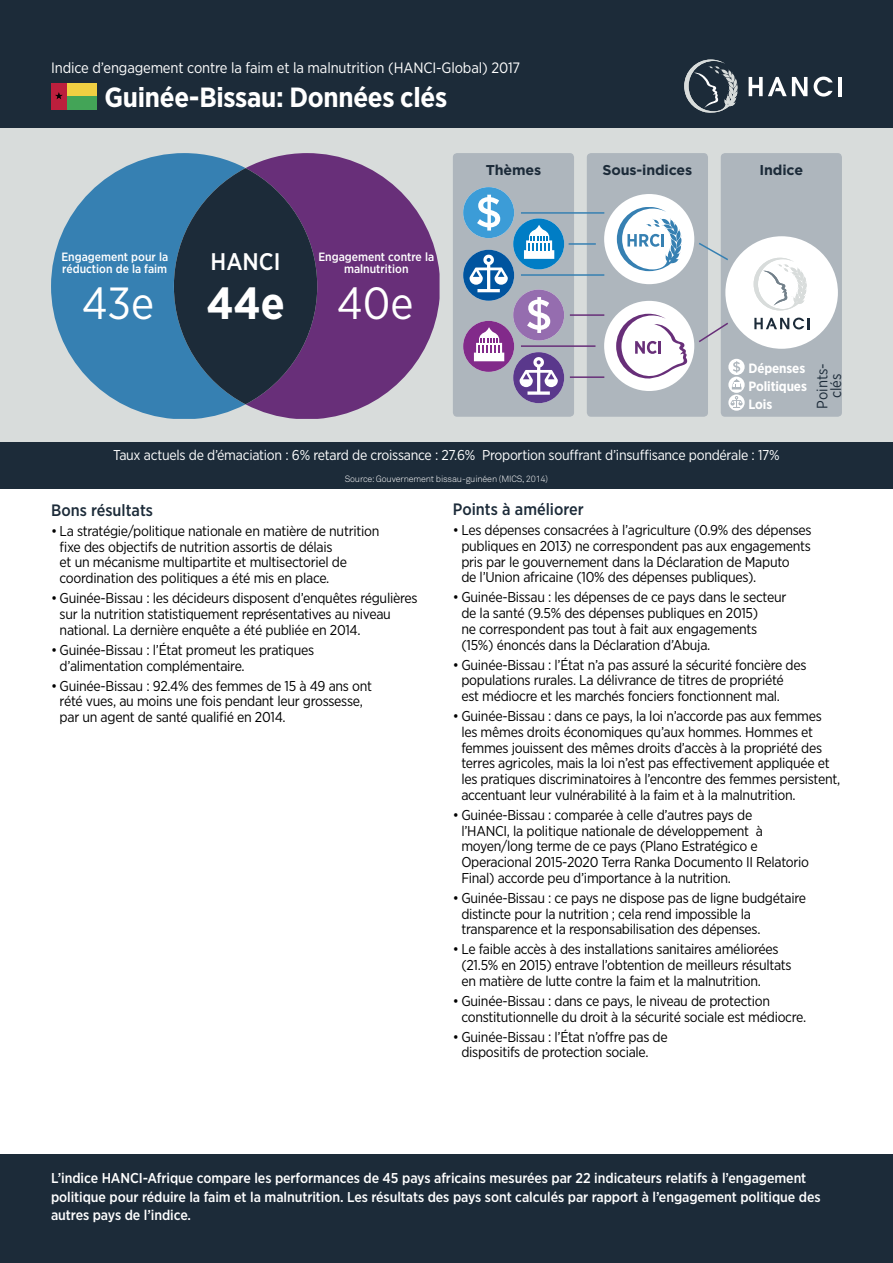
<style>
.page{position:relative;width:893px;height:1263px;background:#fff}
.page>*{position:absolute;margin:0;border:0;box-sizing:border-box;transform-origin:0 0}
.t1{font:45px "Gotham Narrow";color:#fff}
.t2{font:700 27.75px "Gotham Narrow";letter-spacing:-.01em;color:#fff}
.t3{font:500 24px "Gotham Narrow";color:#fff}
.t4{font:500 16.5px "Gotham Narrow";color:#1c2b39}
.t5{font:15px "Gotham Narrow";letter-spacing:-.01em;color:#fff}
.t6{font:15px/13.5px "Gotham Narrow";color:#1c2b39;text-align:center}
.t7{font:14.25px/15.8px "Gotham Narrow";letter-spacing:-.02em;color:#000}
.t8{font:500 14.25px/18.8px "Gotham Narrow";letter-spacing:-.005em;color:#fff}
.t9{font:14.25px "Gotham Narrow";letter-spacing:-.02em;color:#fff}
.t10{font:700 14.25px "Gotham";letter-spacing:-.01em;color:#1c2b39}
.t11{font:700 13.5px/18px "Gotham Narrow";letter-spacing:-.01em;color:#fff}
.t12{font:500 12px/12px "Gotham Narrow";color:#fff}
.t13{font:300 9px "Akkurat";letter-spacing:-.02em;color:#fff}
.s1{font-weight:700}
</style>
<div class="page">
<div style="left:0;top:1154px;width:893px;height:109px;background:#1c2b39"></div>
<div style="left:0;top:0;width:893px;height:476px;background:#d8dcdb"></div>
<div style="left:0;top:442px;width:893px;height:47px;background:#1c2b39"></div>
<div style="left:0;top:0;width:893px;height:128px;background:#1c2b39"></div>
<svg style="left:51px;top:153px;width:195px;height:266px;fill:#3680b2"></svg>
<svg style="left:246px;top:153px;width:194px;height:266px;fill:#682f79"></svg>
<svg style="left:174px;top:168px;width:143px;height:236px;background:#2b3853"></svg>
<svg style="left:814px;top:77px;width:19px;height:20px"></svg>
<hr style="left:838px;top:77px;width:4px;height:19px;background:#fff">
<svg style="left:749px;top:77px;width:58px;height:19px"></svg>
<svg style="left:684px;top:60px;width:54px;height:53px"></svg>
<div style="left:51px;top:83px;width:16px;height:26px;background:#bc1f3d"></div>
<div style="left:67px;top:83px;width:29px;height:13px;background:#f0cf42"></div>
<div style="left:67px;top:96px;width:29px;height:13px;background:#43a457"></div>
<svg style="left:55px;top:92px;width:8px;height:7px"></svg>
<div style="left:721px;top:153px;width:121px;height:264px;background:#aeb6bd;border-radius:4px"></div>
<div style="left:587px;top:153px;width:121px;height:264px;background:#aeb6bd;border-radius:4px"></div>
<div style="left:453px;top:153px;width:121px;height:264px;background:#aeb6bd;border-radius:4px"></div>
<div style="left:725px;top:236px;width:113px;height:113px;background:#fff;border-radius:50%"></div>
<svg style="left:754px;top:318px;width:56px;height:11px"></svg>
<svg style="left:754px;top:258px;width:53px;height:52px"></svg>
<svg style="left:463px;top:187px;width:101px;height:216px"></svg>
<svg style="left:699px;top:322px;width:29px;height:21px"></svg>
<svg style="left:699px;top:243px;width:29px;height:18px"></svg>
<div style="left:604px;top:301px;width:90px;height:90px;background:#fff;border-radius:50%"></div>
<svg style="left:616px;top:314px;width:71px;height:65px"></svg>
<div style="left:604px;top:194px;width:90px;height:90px;background:#fff;border-radius:50%"></div>
<svg style="left:617px;top:207px;width:65px;height:64px"></svg>
<hr style="left:569px;top:243px;width:27px;height:2px;background:#3680b2">
<hr style="left:521px;top:345px;width:74px;height:2px;background:#682f79">
<hr style="left:570px;top:314px;width:34px;height:2px;background:#682f79">
<hr style="left:570px;top:376px;width:34px;height:2px;background:#682f79">
<hr style="left:521px;top:212px;width:83px;height:2px;background:#3680b2">
<hr style="left:521px;top:274px;width:83px;height:2px;background:#3680b2">
<svg style="left:728px;top:359px;width:17px;height:52px"></svg>
<p class="t5" style="left:51px;top:58px;width:471px">Indice d’engagement contre la faim et la malnutrition (HANCI-Global) 2017</p>
<h2 class="t2" style="left:104px;top:79px;width:344px">Guinée-Bissau: Données clés</h2>
<p class="t12" style="left:61px;top:250px;width:108px">Engagement pour la réduction de la faim</p>
<h3 class="t3" style="left:211px;top:246px;width:71px">HANCI</h3>
<p class="t12" style="left:318px;top:250px;width:117px;text-align:center">Engagement contre la malnutrition</p>
<h1 class="t1" style="left:82px;top:275px;width:333px">43e <span class="s1">44e</span> 40e</h1>
<p class="t10" style="left:486px;top:162px;width:57px">Thèmes</p>
<p class="t10" style="left:602px;top:162px;width:91px">Sous-indices</p>
<p class="t10" style="left:760px;top:162px;width:45px">Indice</p>
<p class="t11" style="left:748px;top:359px;width:60px">Dépenses<br>Politiques<br>Lois</p>
<p class="t6" style="left:815px;top:409px;width:47px;rotate:-90deg">Points&shy;clés</p>
<p class="t9" style="left:113px;top:446px;width:668px">Taux actuels de d’émaciation : 6% retard de croissance : 27.6% Proportion souffrant d’insuffisance pondérale : 17%</p>
<p class="t13" style="left:345px;top:474px;width:205px">Source: Gouvernement bissau-guinéen (MICS, 2014)</p>
<p class="t4" style="left:51px;top:500px;width:103px">Bons résultats</p>
<p class="t7" style="left:60px;top:523px;width:321px;text-indent:-9px">• La stratégie/politique nationale en matière de nutrition fixe des objectifs de nutrition assortis de délais<br>et un mécanisme multipartite et multisectoriel de coordination des politiques a été mis en place.</p>
<p class="t7" style="left:60px;top:590px;width:359px;text-indent:-9px">• Guinée-Bissau : les décideurs disposent d’enquêtes régulières sur la nutrition statistiquement représentatives au niveau national. La dernière enquête a été publiée en 2014.</p>
<p class="t7" style="left:60px;top:642px;width:256px;text-indent:-9px">• Guinée-Bissau : l’État promeut les pratiques d’alimentation complémentaire.</p>
<p class="t7" style="left:60px;top:677px;width:314px;text-indent:-9px">• Guinée-Bissau : 92.4% des femmes de 15 à 49 ans ont rété vues, au moins une fois pendant leur grossesse, par un agent de santé qualifié en 2014.</p>
<p class="t4" style="left:453px;top:499px;width:132px">Points à améliorer</p>
<p class="t7" style="left:461px;top:522px;width:352px;text-indent:-9px">• Les dépenses consacrées à l’agriculture (0.9% des dépenses publiques en 2013) ne correspondent pas aux engagements pris par le gouvernement dans la Déclaration de Maputo<br>de l’Union africaine (10% des dépenses publiques).</p>
<p class="t7" style="left:461px;top:589px;width:326px;text-indent:-9px">• Guinée-Bissau : les dépenses de ce pays dans le secteur de la santé (9.5% des dépenses publiques en 2015)<br>ne correspondent pas tout à fait aux engagements (15%) énoncés dans la Déclaration d’Abuja.</p>
<p class="t7" style="left:461px;top:656px;width:347px;text-indent:-9px">• Guinée-Bissau : l’État n’a pas assuré la sécurité foncière des populations rurales. La délivrance de titres de propriété<br>est médiocre et les marchés fonciers fonctionnent mal.</p>
<p class="t7" style="left:461px;top:708px;width:380px;text-indent:-9px">• Guinée-Bissau : dans ce pays, la loi n’accorde pas aux femmes les mêmes droits économiques qu’aux hommes. Hommes et femmes jouissent des mêmes droits d’accès à la propriété des terres agricoles, mais la loi n’est pas effectivement appliquée et les pratiques discriminatoires à l’encontre des femmes persistent, accentuant leur vulnérabilité à la faim et à la malnutrition.</p>
<p class="t7" style="left:461px;top:806px;width:349px;text-indent:-9px">• Guinée-Bissau : comparée à celle d’autres pays de<br>l’HANCI, la politique nationale de développement à moyen/long terme de ce pays (Plano Estratégico e Operacional 2015-2020 Terra Ranka Documento II Relatorio Final) accorde peu d’importance à la nutrition.</p>
<p class="t7" style="left:461px;top:889px;width:346px;text-indent:-9px">• Guinée-Bissau : ce pays ne dispose pas de ligne budgétaire distincte pour la nutrition ; cela rend impossible la transparence et la responsabilisation des dépenses.</p>
<p class="t7" style="left:461px;top:941px;width:332px;text-indent:-9px">• Le faible accès à des installations sanitaires améliorées (21.5% en 2015) entrave l’obtention de meilleurs résultats en matière de lutte contre la faim et la malnutrition.</p>
<p class="t7" style="left:461px;top:992px;width:346px;text-indent:-9px">• Guinée-Bissau : dans ce pays, le niveau de protection constitutionnelle du droit à la sécurité sociale est médiocre.</p>
<p class="t7" style="left:461px;top:1028px;width:208px;text-indent:-9px">• Guinée-Bissau : l’État n’offre pas de dispositifs de protection sociale.</p>
<p class="t8" style="left:51px;top:1168px;width:771px">L’indice HANCI-Afrique compare les performances de 45 pays africains mesurées par 22 indicateurs relatifs à l’engagement politique pour réduire la faim et la malnutrition. Les résultats des pays sont calculés par rapport à l’engagement politique des autres pays de l’indice.</p>
</div>
